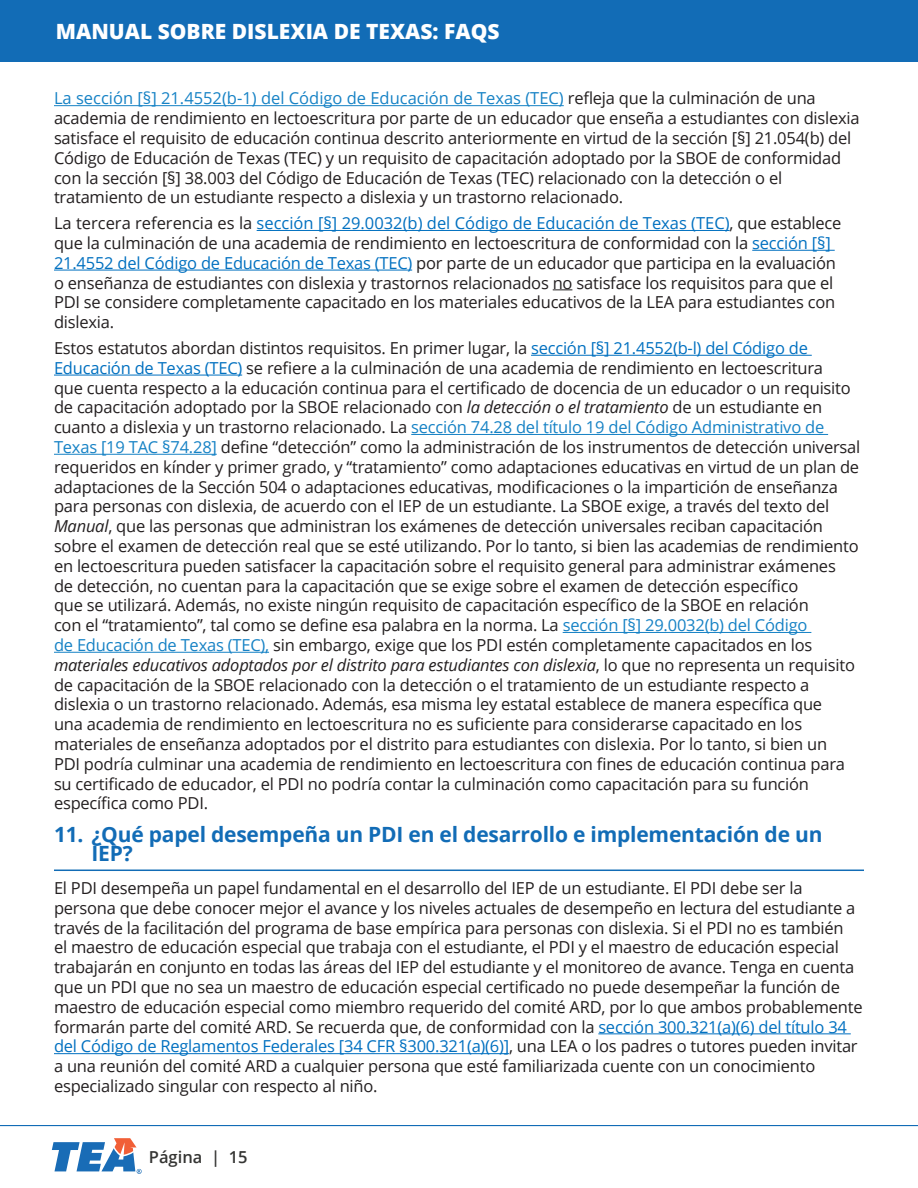
<style>
.page{position:relative;width:918px;height:1188px;background:#fff}
.page>*{position:absolute;margin:0;border:0;box-sizing:border-box;transform-origin:0 0}
.Heading_3_-_FAQs{font:700 21px/18.9px "Open Sans";letter-spacing:-.01em;color:#126cb6}
.t1{font:800 21px "Open Sans";color:#fff}
.t2{font:16.5px/19.8px "Open Sans";letter-spacing:-.015em;color:#231f20}
.t3{font:600 16.5px "Open Sans";color:#353533}
.s1{color:#1682c5}
.s2{color:#0070c0}
.s3{font-style:italic}
</style>
<div class="page">
<hr style="left:0;top:1125px;width:918px;height:1px;background:#126cb6">
<div style="left:0;top:0;width:918px;height:61px;background:#126cb6"></div>
<svg style="left:52px;top:1138px;width:90px;height:36px"></svg>
<hr style="left:54px;top:105px;width:510px;height:1px;background:#1682c5">
<hr style="left:257px;top:230px;width:473px;height:1px;background:#0070c0">
<hr style="left:752px;top:250px;width:83px;height:1px;background:#0070c0">
<hr style="left:54px;top:270px;width:358px;height:1px;background:#0070c0">
<svg style="left:553px;top:289px;width:19px;height:1px"></svg>
<hr style="left:531px;top:355px;width:281px;height:1px;background:#0070c0">
<hr style="left:54px;top:375px;width:188px;height:1px;background:#0070c0">
<hr style="left:411px;top:434px;width:417px;height:1px;background:#1682c5">
<hr style="left:54px;top:454px;width:163px;height:1px;background:#1682c5">
<hr style="left:563px;top:632px;width:248px;height:1px;background:#1682c5">
<hr style="left:54px;top:652px;width:215px;height:1px;background:#1682c5">
<hr style="left:54px;top:870px;width:810px;height:1px;background:#126cb6">
<hr style="left:598px;top:1033px;width:253px;height:1px;background:#0070c0">
<hr style="left:54px;top:1053px;width:455px;height:1px;background:#0070c0">
<p class="t1" style="left:56px;top:15px;width:445px">MANUAL SOBRE DISLEXIA DE TEXAS: FAQS</p>
<p class="t2" style="left:54px;top:88px;width:807px"><span class="s1">La sección [§] 21.4552(b-1) del Código de Educación de Texas (TEC)</span> refleja que la culminación de una academia de rendimiento en lectoescritura por parte de un educador que enseña a estudiantes con dislexia satisface el requisito de educación continua descrito anteriormente en virtud de la sección [§] 21.054(b) del Código de Educación de Texas (TEC) y un requisito de capacitación adoptado por la SBOE de conformidad con la sección [§] 38.003 del Código de Educación de Texas (TEC) relacionado con la detección o el tratamiento de un estudiante respecto a dislexia y un trastorno relacionado.</p>
<p class="t2" style="left:54px;top:213px;width:789px">La tercera referencia es la <span class="s2">sección [§] 29.0032(b) del Código de Educación de Texas (TEC)</span>, que establece que la culminación de una academia de rendimiento en lectoescritura de conformidad con la <span class="s2">sección [§] 21.4552 del Código de Educación de Texas (TEC)</span> por parte de un educador que participa en la evaluación o enseñanza de estudiantes con dislexia y trastornos relacionados no satisface los requisitos para que el PDI se considere completamente capacitado en los materiales educativos de la LEA para estudiantes con dislexia.</p>
<p class="t2" style="left:54px;top:338px;width:808px">Estos estatutos abordan distintos requisitos. En primer lugar, la <span class="s2">sección [§] 21.4552(b-l) del Código de Educación de Texas (TEC)</span> se refiere a la culminación de una academia de rendimiento en lectoescritura<br>que cuenta respecto a la educación continua para el certificado de docencia de un educador o un requisito de capacitación adoptado por la SBOE relacionado con <span class="s3">la detección o el tratamiento</span> de un estudiante en cuanto a dislexia y un trastorno relacionado. La <span class="s1">sección 74.28 del título 19 del Código Administrativo de Texas [19 TAC §74.28]</span> define “detección” como la administración de los instrumentos de detección universal requeridos en kínder y primer grado, y “tratamiento” como adaptaciones educativas en virtud de un plan de adaptaciones de la Sección 504 o adaptaciones educativas, modificaciones o la impartición de enseñanza para personas con dislexia, de acuerdo con el IEP de un estudiante. La SBOE exige, a través del texto del <span class="s3">Manual</span>, que las personas que administran los exámenes de detección universales reciban capacitación sobre el examen de detección real que se esté utilizando. Por lo tanto, si bien las academias de rendimiento en lectoescritura pueden satisfacer la capacitación sobre el requisito general para administrar exámenes<br>de detección, no cuentan para la capacitación que se exige sobre el examen de detección específico<br>que se utilizará. Además, no existe ningún requisito de capacitación específico de la SBOE en relación<br>con el “tratamiento”, tal como se define esa palabra en la norma. La <span class="s1">sección [§] 29.0032(b) del Código<br>de Educación de Texas (TEC),</span> sin embargo, exige que los PDI estén completamente capacitados en los <span class="s3">materiales educativos adoptados por el distrito para estudiantes con dislexia</span>, lo que no representa un requisito de capacitación de la SBOE relacionado con la detección o el tratamiento de un estudiante respecto a dislexia o un trastorno relacionado. Además, esa misma ley estatal establece de manera específica que<br>una academia de rendimiento en lectoescritura no es suficiente para considerarse capacitado en los materiales de enseñanza adoptados por el distrito para estudiantes con dislexia. Por lo tanto, si bien un<br>PDI podría culminar una academia de rendimiento en lectoescritura con fines de educación continua para su certificado de educador, el PDI no podría contar la culminación como capacitación para su función específica como PDI.</p>
<h3 class="Heading_3_-_FAQs" style="left:92px;top:824px;width:733px;text-indent:-38px">11. ¿Qué papel desempeña un PDI en el desarrollo e implementación de un<br>IEP?</h3>
<p class="t2" style="left:54px;top:878px;width:810px">El PDI desempeña un papel fundamental en el desarrollo del IEP de un estudiante. El PDI debe ser la persona que debe conocer mejor el avance y los niveles actuales de desempeño en lectura del estudiante a través de la facilitación del programa de base empírica para personas con dislexia. Si el PDI no es también<br>el maestro de educación especial que trabaja con el estudiante, el PDI y el maestro de educación especial trabajarán en conjunto en todas las áreas del IEP del estudiante y el monitoreo de avance. Tenga en cuenta que un PDI que no sea un maestro de educación especial certificado no puede desempeñar la función de maestro de educación especial como miembro requerido del comité ARD, por lo que ambos probablemente formarán parte del comité ARD. Se recuerda que, de conformidad con la <span class="s2">sección 300.321(a)(6) del título 34 del Código de Reglamentos Federales [34 CFR §300.321(a)(6)]</span>, una LEA o los padres o tutores pueden invitar a una reunión del comité ARD a cualquier persona que esté familiarizada cuente con un conocimiento especializado singular con respecto al niño.</p>
<p class="t3" style="left:149px;top:1145px;width:100px">Página | 15</p>
</div>
